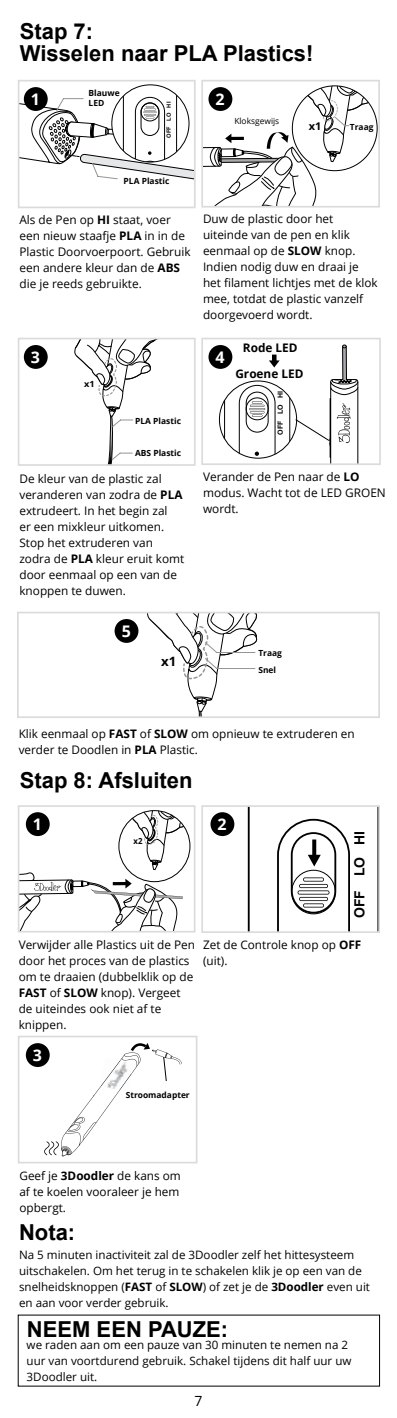
<style>
.page{position:relative;width:397px;height:1418px;background:#fff}
.page>*{position:absolute;margin:0;border:0;box-sizing:border-box;transform-origin:0 0}
.t1{font:700 22px/22px "Arial";color:#000}
.t2{font:700 16px "Open Sans";color:#fff}
.t3{font:700 14px "Arial";color:#000}
.t4{font:14px "Open Sans";color:#000}
.t5{font:700 12.8px "Open Sans";color:#000}
.t6{font:11.8px/16px "Open Sans";color:#000}
.t7{font:700 11.8px/25.8px "Open Sans";color:#000;text-align:center}
.t8{font:11.6px/16px "Open Sans";color:#000}
.t9{font:700 10.6px "Open Sans";color:#000}
.t10{font:700 8.4px/10.2px "Open Sans";color:#000}
.t11{font:8.4px "Open Sans";color:#000}
.t12{font:700 8.4px "Open Sans";color:#000;scale:1.08 1}
.t13{font:700 8.4px "Open Sans";color:#000;scale:.93 1}
.t14{font:700 7px "Arial";color:#000}
.t15{font:700 5.8px "Arial";color:#000}
.s1{font-weight:700}
</style>
<div class="page">
<div style="left:201px;top:805px;width:179px;height:128px;border:2px solid #dbdbdb"></div>
<div style="left:18px;top:1035px;width:179px;height:128px;border:2px solid #dbdbdb"></div>
<div style="left:18px;top:805px;width:177px;height:127px;border:2px solid #dbdbdb"></div>
<div style="left:18px;top:80px;width:178px;height:128px;border:2px solid #dbdbdb"></div>
<div style="left:18px;top:338px;width:178px;height:128px;border:2px solid #dbdbdb"></div>
<div style="left:201px;top:80px;width:179px;height:127px;border:2px solid #dbdbdb"></div>
<div style="left:17px;top:611px;width:363px;height:107px;border:2px solid #dbdbdb"></div>
<div style="left:201px;top:338px;width:180px;height:127px;border:2px solid #dbdbdb"></div>
<svg style="left:19px;top:88px;width:176px;height:97px"></svg>
<div style="left:111px;top:84px;width:78px;height:78px;border:1px solid #000;border-radius:50%"></div>
<svg style="left:73px;top:338px;width:122px;height:127px"></svg>
<svg style="left:202px;top:86px;width:175px;height:121px"></svg>
<svg style="left:145px;top:612px;width:178px;height:105px"></svg>
<svg style="left:247px;top:806px;width:132px;height:126px"></svg>
<svg style="left:44px;top:1043px;width:138px;height:113px"></svg>
<svg style="left:19px;top:810px;width:171px;height:121px"></svg>
<svg style="left:224px;top:345px;width:134px;height:119px"></svg>
<div style="left:24px;top:87px;width:24px;height:24px;background:#000;border-radius:50%"></div>
<div style="left:24px;top:345px;width:24px;height:24px;background:#000;border-radius:50%"></div>
<div style="left:115px;top:619px;width:23px;height:24px;background:#000;border-radius:50%"></div>
<div style="left:208px;top:87px;width:24px;height:24px;background:#000;border-radius:50%"></div>
<div style="left:208px;top:345px;width:24px;height:24px;background:#000;border-radius:50%"></div>
<div style="left:26px;top:812px;width:24px;height:24px;background:#000;border-radius:50%"></div>
<div style="left:26px;top:1043px;width:24px;height:24px;background:#000;border-radius:50%"></div>
<div style="left:210px;top:812px;width:24px;height:24px;background:#000;border-radius:50%"></div>
<h1 class="t1" style="left:20px;top:22px;width:295px">Stap 7:<br>Wisselen naar PLA Plastics!</h1>
<p class="t10" style="left:89px;top:89px;width:33px">Blauwe<br>LED</p>
<h2 class="t2" style="left:216px;top:93px;width:11px">2</h2>
<h2 class="t2" style="left:31px;top:93px;width:11px">1</h2>
<p class="t15" style="left:167px;top:108px;width:7px;rotate:-90deg">HI</p>
<p class="t15" style="left:167px;top:121px;width:9px;rotate:-90deg">LO</p>
<p class="t15" style="left:167px;top:138px;width:13px;rotate:-90deg">OFF</p>
<p class="t11" style="left:234px;top:118px;width:46px">Kloksgewijs</p>
<p class="t9" style="left:309px;top:122px;width:14px">x1</p>
<p class="t10" style="left:350px;top:123px;width:25px">Traag</p>
<p class="t10" style="left:124px;top:177px;width:47px">PLA Plastic</p>
<p class="t6" style="left:19px;top:213px;width:173px">Als de Pen op <span class="s1">HI</span> staat, voer een nieuw staafje <span class="s1">PLA</span> in in de<br>Plastic Doorvoerpoort. Gebruik een andere kleur dan de <span class="s1">ABS </span>die je reeds gebruikte.</p>
<h2 class="t2" style="left:31px;top:351px;width:11px">3</h2>
<p class="t12" style="left:84px;top:380px;width:11px">x1</p>
<p class="t10" style="left:135px;top:416px;width:47px">PLA Plastic</p>
<p class="t10" style="left:135px;top:449px;width:48px">ABS Plastic</p>
<p class="t6" style="left:19px;top:471px;width:166px">De kleur van de plastic zal veranderen van zodra de <span class="s1">PLA </span>extrudeert. In het begin zal<br>er een mixkleur uitkomen.<br>Stop het extruderen van zodra de <span class="s1">PLA</span> kleur eruit komt door eenmaal op een van de knoppen te duwen.</p>
<h2 class="t2" style="left:122px;top:625px;width:11px">5</h2>
<p class="t5" style="left:161px;top:656px;width:17px">x1</p>
<p class="t6" style="left:203px;top:212px;width:176px">Duw de plastic door het uiteinde van de pen en klik eenmaal op de <span class="s1">SLOW</span> knop.<br>Indien nodig duw en draai je het filament lichtjes met de klok mee, totdat de plastic vanzelf doorgevoerd wordt.</p>
<h2 class="t2" style="left:216px;top:351px;width:11px">4</h2>
<p class="t7" style="left:235px;top:336px;width:70px">Rode LED<br>Groene LED</p>
<p class="t14" style="left:278px;top:398px;width:9px;rotate:-90deg">HI</p>
<p class="t14" style="left:278px;top:414px;width:11px;rotate:-90deg">LO</p>
<p class="t14" style="left:278px;top:435px;width:16px;rotate:-90deg">OFF</p>
<p class="t6" style="left:203px;top:470px;width:184px">Verander de Pen naar de <span class="s1">LO </span>modus. Wacht tot de LED GROEN wordt.</p>
<p class="t10" style="left:258px;top:646px;width:25px;line-height:16.6px">Traag<br>Snel</p>
<p class="t6" style="left:19px;top:726px;width:337px">Klik eenmaal op <span class="s1">FAST</span> of <span class="s1">SLOW</span> om opnieuw te extruderen en verder te Doodlen in <span class="s1">PLA</span> Plastic.</p>
<h1 class="t1" style="left:20px;top:771px;width:174px">Stap 8: Afsluiten</h1>
<h2 class="t2" style="left:33px;top:818px;width:11px">1</h2>
<p class="t13" style="left:133px;top:837px;width:11px">x2</p>
<h2 class="t2" style="left:218px;top:818px;width:11px">2</h2>
<p class="t3" style="left:354px;top:844px;width:15px;rotate:-90deg">HI</p>
<p class="t3" style="left:354px;top:876px;width:21px;rotate:-90deg">LO</p>
<p class="t3" style="left:354px;top:918px;width:29px;rotate:-90deg">OFF</p>
<p class="t6" style="left:19px;top:937px;width:178px">Verwijder alle Plastics uit de Pen door het proces van de plastics om te draaien (dubbelklik op de<br><span class="s1">FAST</span> of <span class="s1">SLOW</span> knop). Vergeet de uiteindes ook niet af te knippen.</p>
<p class="t6" style="left:203px;top:937px;width:160px">Zet de Controle knop op <span class="s1">OFF </span>(uit).</p>
<h2 class="t2" style="left:33px;top:1049px;width:11px">3</h2>
<p class="t10" style="left:126px;top:1090px;width:66px">Stroomadapter</p>
<p class="t6" style="left:19px;top:1169px;width:163px;text-align:justify">Geef je <span class="s1">3Doodler</span> de kans om af te koelen vooraleer je hem opbergt.</p>
<h1 class="t1" style="left:19px;top:1223px;width:58px">Nota:</h1>
<p class="t8" style="left:19px;top:1247px;width:352px">Na 5 minuten inactiviteit zal de 3Doodler zelf het hittesysteem uitschakelen. Om het terug in te schakelen klik je op een van de snelheidsknoppen (<span class="s1">FAST</span> of <span class="s1">SLOW</span>) of zet je de <span class="s1">3Doodler</span> even uit en aan voor verder gebruik.</p>
<h1 class="t1" style="left:27px;top:1320px;width:203px">NEEM EEN PAUZE:</h1>
<p class="t8" style="left:27px;top:1338px;width:326px">we raden aan om een pauze van 30 minuten te nemen na 2 uur van voortdurend gebruik. Schakel tijdens dit half uur uw<br>3Doodler uit.</p>
<p class="t4" style="left:194px;top:1395px;width:10px">7</p>
</div>
